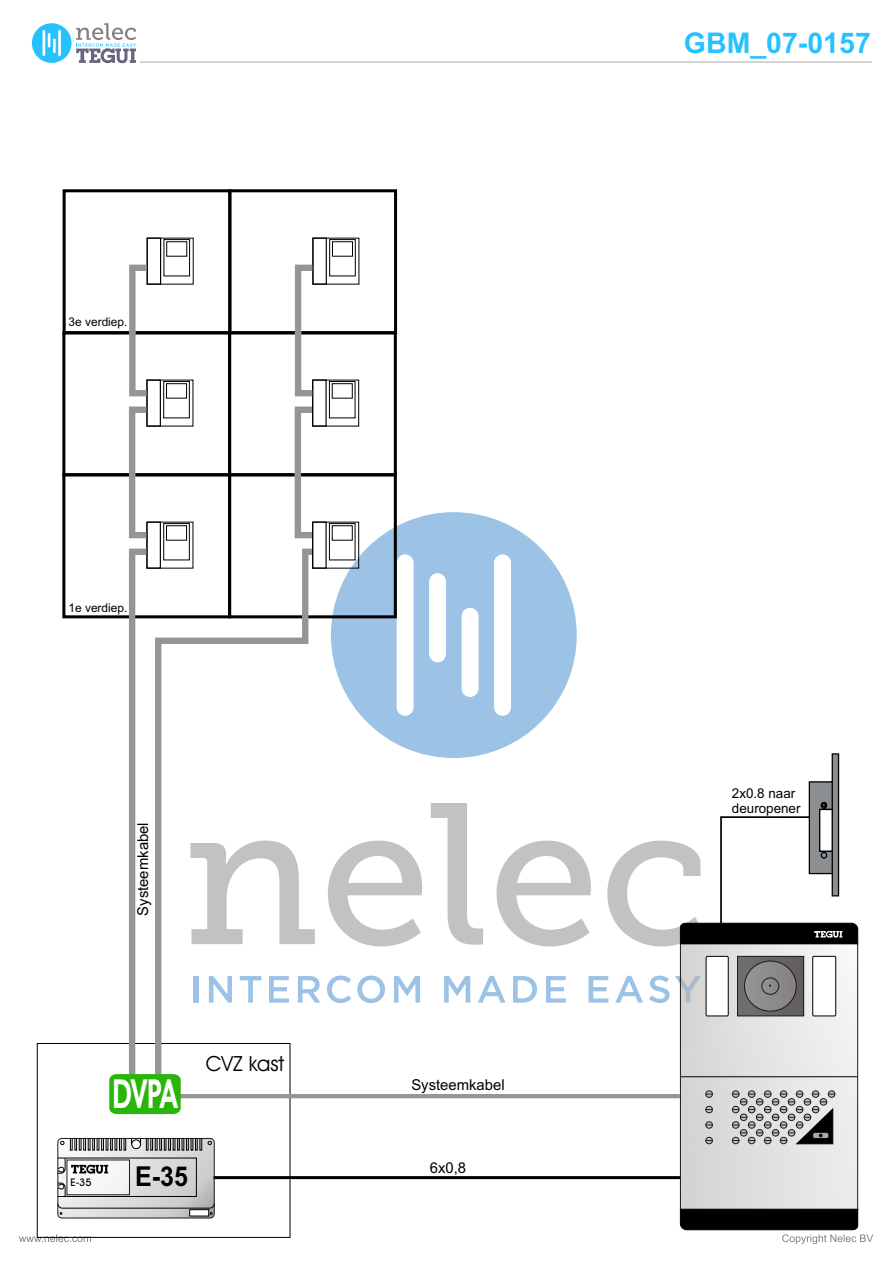
<style>
.page{position:relative;width:893px;height:1263px;background:#fff}
.page>*{position:absolute;margin:0;border:0;box-sizing:border-box;transform-origin:0 0}
.t1{font:700 40.2px "Avant Garde IT Cby BT";color:#fff;scale:.7 1}
.t2{font:700 28.5px "Arial";color:#26c2ff}
.t3{font:700 27.45px "Arial";color:#000;scale:.91 1}
.t4{font:21px "Avant Garde IT Cby BT";color:#000}
.t5{font:15px "Arial";color:#000}
.t6{font:13.5px/15.1px "Arial";color:#000}
.t7{font:12px "Arial";color:#000}
.t8{font:500 10.65px "Avant Garde IT Cby BT";color:#000}
</style>
<div class="page">
<svg style="left:19px;top:1234px;width:72px;height:8px"></svg>
<hr style="left:140px;top:61px;width:732px;height:2px;background:#ccc">
<svg style="left:328px;top:840px;width:94px;height:106px"></svg>
<svg style="left:448px;top:914px;width:35px;height:31px"></svg>
<svg style="left:497px;top:840px;width:94px;height:106px"></svg>
<svg style="left:318px;top:979px;width:2px;height:24px"></svg>
<svg style="left:327px;top:975px;width:24px;height:28px"></svg>
<svg style="left:357px;top:975px;width:28px;height:28px"></svg>
<svg style="left:394px;top:976px;width:26px;height:27px"></svg>
<svg style="left:444px;top:976px;width:26px;height:27px"></svg>
<svg style="left:478px;top:976px;width:27px;height:27px"></svg>
<svg style="left:513px;top:976px;width:24px;height:27px"></svg>
<svg style="left:546px;top:976px;width:20px;height:27px"></svg>
<svg style="left:589px;top:976px;width:19px;height:27px"></svg>
<svg style="left:615px;top:976px;width:28px;height:27px"></svg>
<svg style="left:649px;top:976px;width:31px;height:27px"></svg>
<svg style="left:331px;top:512px;width:246px;height:246px;fill:#9cc2e6"></svg>
<div style="left:397px;top:554px;width:16px;height:162px;background:#fff;border-radius:8px"></div>
<div style="left:429px;top:573px;width:17px;height:89px;background:#fff;border-radius:8px"></div>
<div style="left:494px;top:554px;width:17px;height:162px;background:#fff;border-radius:8px"></div>
<div style="left:462px;top:608px;width:16px;height:89px;background:#fff;border-radius:8px"></div>
<div style="left:32px;top:23px;width:40px;height:40px;background:#26c2ff;border-radius:50%"></div>
<hr style="left:43px;top:30px;width:2px;height:26px;background:#fff">
<svg style="left:48px;top:33px;width:2px;height:14px"></svg>
<hr style="left:58px;top:30px;width:3px;height:26px;background:#fff">
<hr style="left:53px;top:39px;width:3px;height:14px;background:#fff">
<svg style="left:76px;top:23px;width:60px;height:40px"></svg>
<svg style="left:58px;top:1138px;width:156px;height:80px;background:#d5d5d5"></svg>
<div style="left:58px;top:1138px;width:156px;height:80px;border:1px solid #1f1a17;border-radius:4px"></div>
<svg style="left:70px;top:1138px;width:62px;height:12px"></svg>
<svg style="left:60px;top:1141px;width:4px;height:4px"></svg>
<div style="left:58px;top:1158px;width:139px;height:39px;border:1px solid #000"></div>
<svg style="left:58px;top:1183px;width:8px;height:14px"></svg>
<div style="left:67px;top:1160px;width:62px;height:35px;background:#f6f6f6"></div>
<div style="left:67px;top:1160px;width:63px;height:35px;border:1px solid #1f1a17"></div>
<div style="left:132px;top:1140px;width:9px;height:9px;background:#fff;border:1px solid #000;border-radius:50%"></div>
<svg style="left:140px;top:1138px;width:62px;height:12px"></svg>
<svg style="left:208px;top:1141px;width:4px;height:4px"></svg>
<svg style="left:57px;top:1203px;width:158px;height:13px;background:#bfbfbf"></svg>
<svg style="left:58px;top:1157px;width:50px;height:18px"></svg>
<div style="left:37px;top:1043px;width:253px;height:195px;border:1px solid #000"></div>
<img style="left:682px;top:946px;width:174px;height:262px">
<div style="left:680px;top:943px;width:178px;height:267px;border:1px solid #1f1a17"></div>
<svg style="left:680px;top:1208px;width:193px;height:36px"></svg>
<div style="left:705px;top:1090px;width:8px;height:8px;border:1px solid #1f1a17;border-radius:50%"></div>
<svg style="left:706px;top:1091px;width:6px;height:6px"></svg>
<div style="left:705px;top:1121px;width:8px;height:7px;border:1px solid #1f1a17;border-radius:50%"></div>
<svg style="left:706px;top:1122px;width:6px;height:6px"></svg>
<div style="left:705px;top:1137px;width:8px;height:7px;border:1px solid #1f1a17;border-radius:50%"></div>
<svg style="left:706px;top:1137px;width:6px;height:7px"></svg>
<div style="left:705px;top:1106px;width:8px;height:7px;border:1px solid #1f1a17;border-radius:50%"></div>
<svg style="left:706px;top:1106px;width:6px;height:7px"></svg>
<div style="left:732px;top:1090px;width:7px;height:8px;border:1px solid #1f1a17;border-radius:50%"></div>
<div style="left:748px;top:1090px;width:7px;height:8px;border:1px solid #1f1a17;border-radius:50%"></div>
<div style="left:780px;top:1090px;width:7px;height:8px;border:1px solid #1f1a17;border-radius:50%"></div>
<div style="left:764px;top:1090px;width:7px;height:8px;border:1px solid #1f1a17;border-radius:50%"></div>
<div style="left:796px;top:1090px;width:7px;height:8px;border:1px solid #1f1a17;border-radius:50%"></div>
<div style="left:812px;top:1090px;width:7px;height:8px;border:1px solid #1f1a17;border-radius:50%"></div>
<div style="left:828px;top:1090px;width:7px;height:8px;border:1px solid #1f1a17;border-radius:50%"></div>
<svg style="left:732px;top:1091px;width:103px;height:53px;background:#a2a1a0"></svg>
<div style="left:706px;top:956px;width:23px;height:60px;background:#fff;border:1px solid #000"></div>
<svg style="left:739px;top:958px;width:63px;height:56px"></svg>
<div style="left:737px;top:956px;width:67px;height:60px;border:1px solid #1f1a17"></div>
<div style="left:812px;top:956px;width:24px;height:60px;background:#fff;border:1px solid #000"></div>
<svg style="left:744px;top:961px;width:52px;height:50px;background:#888786"></svg>
<div style="left:744px;top:961px;width:53px;height:50px;border:1px solid #1f1a17;border-radius:50%"></div>
<svg style="left:762px;top:978px;width:17px;height:16px"></svg>
<div style="left:761px;top:977px;width:18px;height:18px;border:1px solid #1f1a17;border-radius:50%"></div>
<hr style="left:680px;top:1076px;width:177px;height:1px;background:#000">
<svg style="left:607px;top:753px;width:251px;height:193px"></svg>
<div style="left:62px;top:473px;width:169px;height:145px;border:3px solid #000"></div>
<div style="left:62px;top:331px;width:169px;height:145px;border:3px solid #000"></div>
<div style="left:63px;top:189px;width:168px;height:145px;border:3px solid #000"></div>
<div style="left:166px;top:526px;width:21px;height:14px;border:1px solid #000"></div>
<div style="left:166px;top:383px;width:21px;height:15px;border:1px solid #000"></div>
<div style="left:147px;top:238px;width:14px;height:47px;border:1px solid #000"></div>
<div style="left:164px;top:239px;width:26px;height:37px;border:1px solid #000"></div>
<div style="left:228px;top:473px;width:169px;height:145px;border:3px solid #000"></div>
<div style="left:228px;top:331px;width:169px;height:145px;border:3px solid #000"></div>
<div style="left:228px;top:189px;width:169px;height:145px;border:3px solid #000"></div>
<div style="left:312px;top:522px;width:47px;height:47px;border:1px solid #000"></div>
<div style="left:312px;top:521px;width:15px;height:48px;border:1px solid #000"></div>
<div style="left:329px;top:523px;width:26px;height:37px;border:1px solid #000"></div>
<div style="left:312px;top:380px;width:47px;height:46px;border:1px solid #000"></div>
<div style="left:332px;top:383px;width:20px;height:15px;border:1px solid #000"></div>
<div style="left:329px;top:381px;width:26px;height:37px;border:1px solid #000"></div>
<div style="left:312px;top:238px;width:15px;height:47px;border:1px solid #000"></div>
<div style="left:332px;top:242px;width:21px;height:14px;border:1px solid #000"></div>
<div style="left:329px;top:239px;width:26px;height:37px;border:1px solid #000"></div>
<svg style="left:181px;top:545px;width:137px;height:535px"></svg>
<svg style="left:291px;top:261px;width:28px;height:280px"></svg>
<hr style="left:214px;top:1176px;width:466px;height:3px;background:#000">
<hr style="left:126px;top:1094px;width:554px;height:4px;background:#969494">
<svg style="left:109px;top:261px;width:72px;height:853px"></svg>
<p class="t7" style="left:69px;top:318px;width:60px">3e verdiep.</p>
<p class="t7" style="left:68px;top:603px;width:60px">1e verdiep.</p>
<p class="t5" style="left:137px;top:916px;width:95px;rotate:-90deg">Systeemkabel</p>
<h1 class="t1" style="left:112px;top:1078px;width:95px">DVPA</h1>
<h3 class="t4" style="left:206px;top:1055px;width:80px">CVZ kast</h3>
<p class="t8" style="left:70px;top:1178px;width:22px">E-35</p>
<h3 class="t3" style="left:135px;top:1166px;width:59px">E-35</h3>
<p class="t5" style="left:411px;top:1079px;width:95px">Systeemkabel</p>
<p class="t5" style="left:430px;top:1162px;width:38px">6x0,8</p>
<h2 class="t2" style="left:684px;top:33px;width:188px">GBM_07-0157</h2>
<p class="t6" style="left:732px;top:786px;width:70px">2x0.8 naar deuropener</p>
</div>
